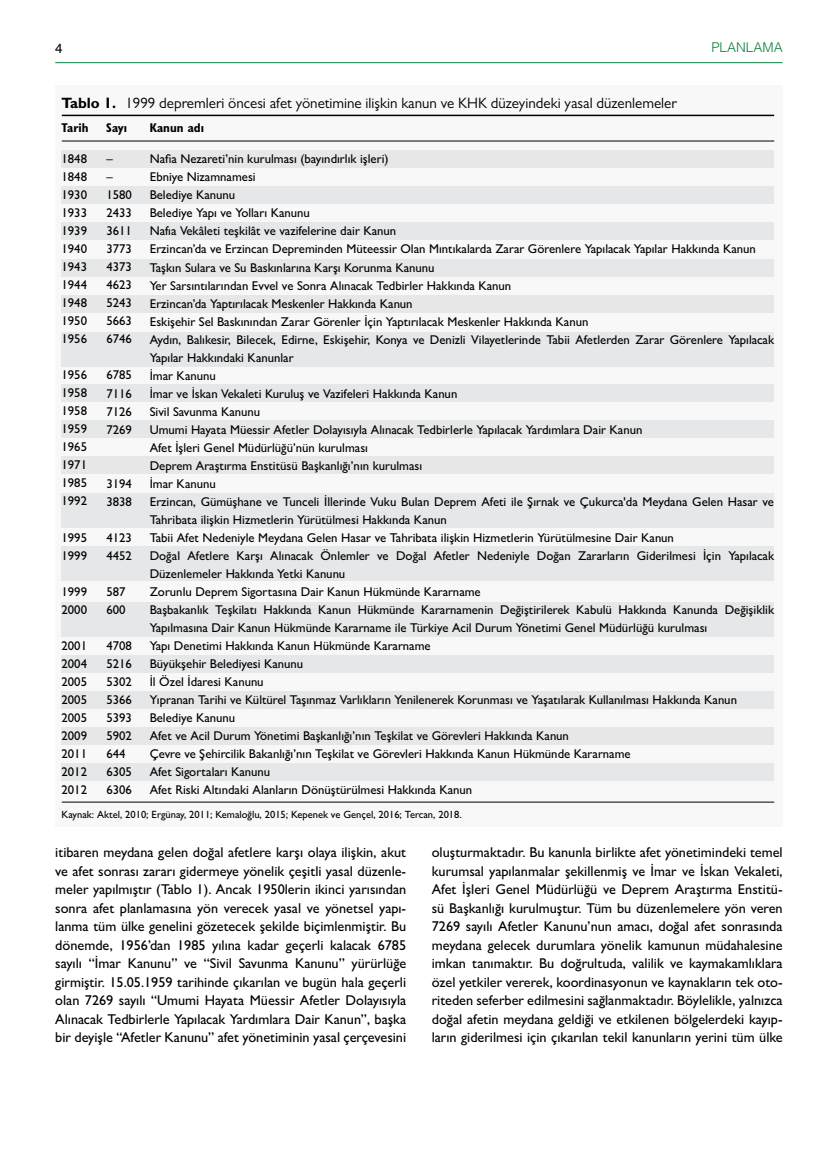
<style>
.page{position:relative;width:838px;height:1170px;background:#fff}
.page>*{position:absolute;margin:0;border:0;box-sizing:border-box;transform-origin:0 0}
.t1{font:15px "Gill Sans MT Pro";color:#000}
.t2{font:500 14.25px/18.5px "Gill Sans MT Pro";color:#000;text-align:justify}
.t3{font:300 13.5px "Helvetica";color:#0f8140}
.t4{font:13.5px "Helvetica";color:#000}
.t5{font:500 12.75px/18px "Gill Sans MT Pro";color:#000}
.t6{font:700 condensed 12.75px "Gill Sans MT Pro";color:#000}
.t7{font:500 10.5px "Gill Sans MT Pro";color:#000}
.s1{font-weight:700}
</style>
<div class="page">
<hr style="left:55px;top:62px;width:727px;height:1px;background:#0f8140">
<div style="left:55px;top:85px;width:727px;height:741px;background:#f8f8f8"></div>
<div style="left:62px;top:150px;width:712px;height:17px;background:#e6e7e8"></div>
<div style="left:62px;top:186px;width:712px;height:17px;background:#e6e7e8"></div>
<div style="left:62px;top:223px;width:712px;height:17px;background:#e6e7e8"></div>
<div style="left:62px;top:259px;width:712px;height:17px;background:#e6e7e8"></div>
<div style="left:62px;top:295px;width:712px;height:17px;background:#e6e7e8"></div>
<div style="left:62px;top:384px;width:712px;height:18px;background:#e6e7e8"></div>
<div style="left:62px;top:420px;width:712px;height:17px;background:#e6e7e8"></div>
<div style="left:62px;top:456px;width:712px;height:17px;background:#e6e7e8"></div>
<div style="left:62px;top:655px;width:712px;height:17px;background:#e6e7e8"></div>
<div style="left:62px;top:691px;width:712px;height:17px;background:#e6e7e8"></div>
<div style="left:62px;top:727px;width:712px;height:17px;background:#e6e7e8"></div>
<div style="left:62px;top:763px;width:712px;height:17px;background:#e6e7e8"></div>
<div style="left:62px;top:332px;width:712px;height:34px;background:#e6e7e8"></div>
<div style="left:62px;top:493px;width:712px;height:34px;background:#e6e7e8"></div>
<div style="left:62px;top:546px;width:712px;height:35px;background:#e6e7e8"></div>
<div style="left:62px;top:602px;width:712px;height:34px;background:#e6e7e8"></div>
<hr style="left:62px;top:115px;width:712px;height:1px;background:#000">
<hr style="left:62px;top:801px;width:712px;height:1px;background:#000">
<hr style="left:62px;top:141px;width:712px;height:1px;background:#000">
<p class="t4" style="left:55px;top:37px;width:9px">4</p>
<p class="t3" style="left:711px;top:36px;width:73px">PLANLAMA</p>
<p class="t1" style="left:62px;top:94px;width:617px"><span class="s1">Tablo 1.</span> 1999 depremleri öncesi afet yönetimine ilişkin kanun ve KHK düzeyindeki yasal düzenlemeler</p>
<p class="t6" style="left:62px;top:120px;width:28px">Tarih</p>
<p class="t6" style="left:106px;top:120px;width:22px">Sayı</p>
<p class="t6" style="left:150px;top:120px;width:56px">Kanun adı</p>
<p class="t5" style="left:62px;top:150px;width:27px;text-align:justify">1848<br>1848<br>1930<br>1933<br>1939<br>1940<br>1943<br>1944<br>1948<br>1950<br>1956</p>
<p class="t5" style="left:62px;top:366px;width:27px;text-align:justify">1956<br>1958<br>1958<br>1959<br>1965<br>1971<br>1985<br>1992</p>
<p class="t5" style="left:62px;top:528px;width:27px">1995<br>1999</p>
<p class="t5" style="left:62px;top:582px;width:27px">1999<br>2000</p>
<p class="t5" style="left:62px;top:636px;width:27px;text-align:justify">2001<br>2004<br>2005<br>2005<br>2005<br>2009<br>2011<br>2012<br>2012</p>
<p class="t5" style="left:106px;top:150px;width:27px">–<br>–<br>1580<br>2433<br>3611<br>3773<br>4373<br>4623<br>5243<br>5663<br>6746</p>
<p class="t5" style="left:106px;top:366px;width:27px;text-align:justify">6785<br>7116<br>7126<br>7269</p>
<p class="t5" style="left:106px;top:474px;width:27px">3194<br>3838</p>
<p class="t5" style="left:106px;top:528px;width:27px">4123<br>4452</p>
<p class="t5" style="left:106px;top:582px;width:21px">587<br>600</p>
<p class="t5" style="left:106px;top:636px;width:27px">4708<br>5216<br>5302<br>5366<br>5393<br>5902<br>644<br>6305<br>6306</p>
<p class="t5" style="left:150px;top:150px;width:626px">Nafia Nezareti’nin kurulması (bayındırlık işleri)<br>Ebniye Nizamnamesi<br>Belediye Kanunu<br>Belediye Yapı ve Yolları Kanunu<br>Nafıa Vekâleti teşkilât ve vazifelerine dair Kanun<br>Erzincan’da ve Erzincan Depreminden Müteessir Olan Mıntıkalarda Zarar Görenlere Yapılacak Yapılar Hakkında Kanun Taşkın Sulara ve Su Baskınlarına Karşı Korunma Kanunu<br>Yer Sarsıntılarından Evvel ve Sonra Alınacak Tedbirler Hakkında Kanun<br>Erzincan’da Yaptırılacak Meskenler Hakkında Kanun<br>Eskişehir Sel Baskınından Zarar Görenler İçin Yaptırılacak Meskenler Hakkında Kanun<br>Aydın, Balıkesir, Bilecek, Edirne, Eskişehir, Konya ve Denizli Vilayetlerinde Tabii Afetlerden Zarar Görenlere Yapılacak Yapılar Hakkındaki Kanunlar<br>İmar Kanunu<br>İmar ve İskan Vekaleti Kuruluş ve Vazifeleri Hakkında Kanun<br>Sivil Savunma Kanunu<br>Umumi Hayata Müessir Afetler Dolayısıyla Alınacak Tedbirlerle Yapılacak Yardımlara Dair Kanun<br>Afet İşleri Genel Müdürlüğü’nün kurulması<br>Deprem Araştırma Enstitüsü Başkanlığı’nın kurulması<br>İmar Kanunu<br>Erzincan, Gümüşhane ve Tunceli İllerinde Vuku Bulan Deprem Afeti ile Şırnak ve Çukurca'da Meydana Gelen Hasar ve Tahribata ilişkin Hizmetlerin Yürütülmesi Hakkında Kanun<br>Tabii Afet Nedeniyle Meydana Gelen Hasar ve Tahribata ilişkin Hizmetlerin Yürütülmesine Dair Kanun<br>Doğal Afetlere Karşı Alınacak Önlemler ve Doğal Afetler Nedeniyle Doğan Zararların Giderilmesi İçin Yapılacak Düzenlemeler Hakkında Yetki Kanunu<br>Zorunlu Deprem Sigortasına Dair Kanun Hükmünde Kararname<br>Başbakanlık Teşkilatı Hakkında Kanun Hükmünde Kararnamenin Değiştirilerek Kabulü Hakkında Kanunda Değişiklik Yapılmasına Dair Kanun Hükmünde Kararname ile Türkiye Acil Durum Yönetimi Genel Müdürlüğü kurulması<br>Yapı Denetimi Hakkında Kanun Hükmünde Kararname<br>Büyükşehir Belediyesi Kanunu<br>İl Özel İdaresi Kanunu<br>Yıpranan Tarihi ve Kültürel Taşınmaz Varlıkların Yenilenerek Korunması ve Yaşatılarak Kullanılması Hakkında Kanun Belediye Kanunu<br>Afet ve Acil Durum Yönetimi Başkanlığı’nın Teşkilat ve Görevleri Hakkında Kanun<br>Çevre ve Şehircilik Bakanlığı’nın Teşkilat ve Görevleri Hakkında Kanun Hükmünde Kararname<br>Afet Sigortaları Kanunu<br>Afet Riski Altındaki Alanların Dönüştürülmesi Hakkında Kanun</p>
<p class="t7" style="left:62px;top:808px;width:402px">Kaynak: Aktel, 2010; Ergünay, 2011; Kemaloğlu, 2015; Kepenek ve Gençel, 2016; Tercan, 2018.</p>
<p class="t2" style="left:55px;top:843px;width:352px">itibaren meydana gelen doğal afetlere karşı olaya ilişkin, akut ve afet sonrası zararı gidermeye yönelik çeşitli yasal düzenle&shy;meler yapılmıştır (Tablo 1). Ancak 1950lerin ikinci yarısından sonra afet planlamasına yön verecek yasal ve yönetsel yapı&shy;lanma tüm ülke genelini gözetecek şekilde biçimlenmiştir. Bu dönemde, 1956’dan 1985 yılına kadar geçerli kalacak 6785 sayılı “İmar Kanunu” ve “Sivil Savunma Kanunu” yürürlüğe girmiştir. 15.05.1959 tarihinde çıkarılan ve bugün hala geçerli olan 7269 sayılı “Umumi Hayata Müessir Afetler Dolayısıyla Alınacak Tedbirlerle Yapılacak Yardımlara Dair Kanun”, başka bir deyişle “Afetler Kanunu” afet yönetiminin yasal çerçevesini</p>
<p class="t2" style="left:432px;top:843px;width:352px">oluşturmaktadır. Bu kanunla birlikte afet yönetimindeki temel kurumsal yapılanmalar şekillenmiş ve İmar ve İskan Vekaleti, Afet İşleri Genel Müdürlüğü ve Deprem Araştırma Enstitü&shy;sü Başkanlığı kurulmuştur. Tüm bu düzenlemelere yön veren 7269 sayılı Afetler Kanunu’nun amacı, doğal afet sonrasında meydana gelecek durumlara yönelik kamunun müdahalesine imkan tanımaktır. Bu doğrultuda, valilik ve kaymakamlıklara özel yetkiler vererek, koordinasyonun ve kaynakların tek oto&shy;riteden seferber edilmesini sağlanmaktadır. Böylelikle, yalnızca doğal afetin meydana geldiği ve etkilenen bölgelerdeki kayıp&shy;ların giderilmesi için çıkarılan tekil kanunların yerini tüm ülke</p>
</div>
